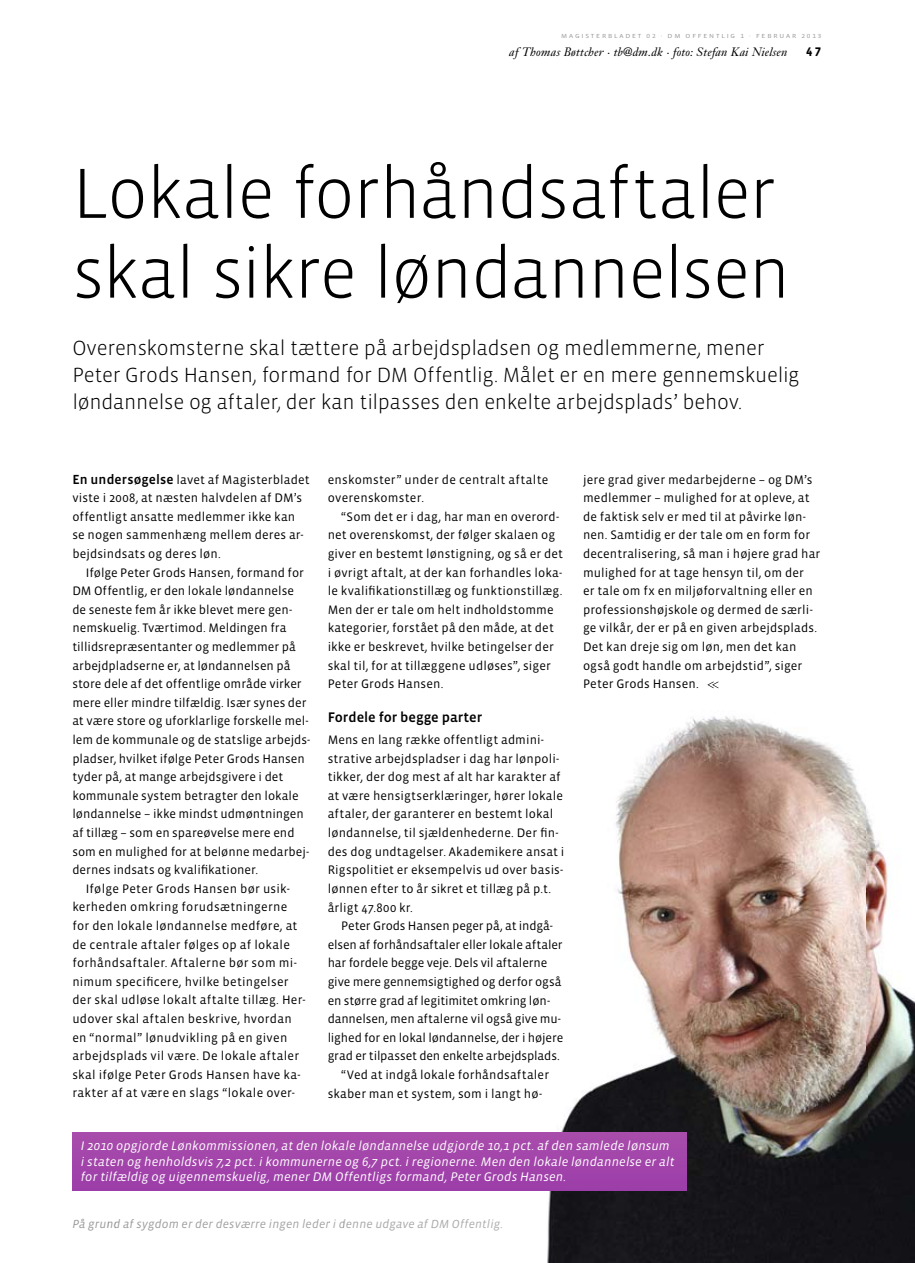
<style>
.page{position:relative;width:915px;height:1263px;background:#fff}
.page>*{position:absolute;margin:0;border:0;box-sizing:border-box;transform-origin:0 0}
.t1{font:300 72.6px/79.8px "Vista Sans OT";letter-spacing:-.025em;color:#000}
.t2{font:300 21px/27px "Vista Sans OT";letter-spacing:-.01em;color:#000}
.t3{font:500 14.25px "Vista Sans OT";letter-spacing:-.005em;color:#000}
.t4{font:italic 12.75px/15.8px "Vista Sans OT";letter-spacing:.01em;color:#fff}
.t5{font:700 12.75px "Vista Sans OT";color:#000}
.t6{font:12.6px/18.6px "Vista Sans OT";letter-spacing:.01em;color:#000}
.t7{font:12.6px "Vista Sans OT";letter-spacing:-.01em;color:#000}
.t8{font:italic 12px "Vista Sans OT";letter-spacing:.01em;color:#989898}
.t9{font:italic 12px "Janson Text";letter-spacing:.015em;color:#000}
.t10{font:6px "Vista Sans OT";letter-spacing:.25em;color:#979898;scale:1.2 1}
.s1{font-weight:500;font-size:13.5px}
.s2{color:#979898}
.s3{color:#999}
.s4{color:#999a9a}
.s5{color:#9a9a9a}
.s6{color:#9b9b9b}
.s7{color:#9c9c9c}
.s8{color:#9d9d9d}
.s9{color:#9e9e9e}
.s10{color:#9e9f9f}
.s11{color:#9f9fa0}
.s12{color:#a0a0a1}
.s13{color:#a1a1a2}
.s14{color:#a2a2a2}
.s15{color:#a3a3a4}
.s16{color:#a4a4a4}
.s17{color:#a5a5a5}
.s18{color:#a5a5a6}
.s19{color:#a5a6a6}
.s20{color:#a6a6a6}
.s21{color:#a6a6a7}
.s22{color:#a7a7a8}
.s23{color:#a8a8a9}
.s24{color:#a9a9aa}
.s25{color:#aaa}
.s26{color:#aaabab}
.s27{color:#abacac}
.s28{color:#acadad}
.s29{color:#adadae}
</style>
<div class="page">
<img style="left:530px;top:716px;width:384px;height:547px">
<svg style="left:707px;top:681px;width:11px;height:7px"></svg>
<div style="left:72px;top:1132px;width:614px;height:58px;background:#a245aa"></div>
<p class="t10" style="left:561px;top:33px;width:218px">MAGISTERBLADET 02 · DM OFFENTLIG 1 · FEBRUAR 2013</p>
<p class="t9" style="left:509px;top:47px;width:279px">af Thomas Bøttcher · tb@dm.dk · foto: Stefan Kai Nielsen</p>
<p class="t5" style="left:805px;top:47px;width:17px">47</p>
<h1 class="t1" style="left:72px;top:156px;width:719px">Lokale forhåndsaftaler skal sikre løndannelsen</h1>
<h2 class="t2" style="left:72px;top:335px;width:728px">Overenskomsterne skal tættere på arbejdspladsen og medlemmerne, mener<br>Peter Grods Hansen, formand for DM Offentlig. Målet er en mere gennemskuelig løndannelse og aftaler, der kan tilpasses den enkelte arbejdsplads’ behov.</h2>
<p class="t6" style="left:72px;top:471px;width:239px"><span class="s1">En undersøgelse</span> lavet af Magisterbladet viste i 2008, at næsten halvdelen af DM’s offentligt ansatte medlemmer ikke kan se nogen sammenhæng mellem deres ar&shy;bejdsindsats og deres løn.</p>
<p class="t6" style="left:86px;top:564px;width:219px">Ifølge Peter Grods Hansen, formand for</p>
<p class="t6" style="left:72px;top:582px;width:223px">DM Offentlig, er den lokale løndannelse</p>
<p class="t6" style="left:72px;top:601px;width:221px">de seneste fem år ikke blevet mere gen-</p>
<p class="t6" style="left:72px;top:619px;width:215px">nemskuelig. Tværtimod. Meldingen fra</p>
<p class="t6" style="left:72px;top:638px;width:225px">tillidsrepræsentanter og medlemmer på</p>
<p class="t6" style="left:72px;top:656px;width:220px">arbejdpladserne er, at løndannelsen på</p>
<p class="t6" style="left:72px;top:675px;width:231px">store dele af det offentlige område virker</p>
<p class="t6" style="left:72px;top:694px;width:236px">mere eller mindre tilfældig. Især synes der</p>
<p class="t6" style="left:72px;top:712px;width:238px">at være store og uforklarlige forskelle mel-</p>
<p class="t6" style="left:72px;top:731px;width:239px">lem de kommunale og de statslige arbejds-</p>
<p class="t6" style="left:72px;top:749px;width:234px">pladser, hvilket ifølge Peter Grods Hansen</p>
<p class="t6" style="left:72px;top:768px;width:212px">tyder på, at mange arbejdsgivere i det</p>
<p class="t6" style="left:72px;top:787px;width:228px">kommunale system betragter den lokale</p>
<p class="t6" style="left:72px;top:805px;width:233px">løndannelse – ikke mindst udmøntningen</p>
<p class="t6" style="left:72px;top:824px;width:224px">af tillæg – som en spareøvelse mere end</p>
<p class="t6" style="left:72px;top:842px;width:238px">som en mulighed for at belønne medarbej-</p>
<p class="t6" style="left:72px;top:861px;width:187px">dernes indsats og kvalifikationer.</p>
<p class="t6" style="left:86px;top:880px;width:205px">Ifølge Peter Grods Hansen bør usik-</p>
<p class="t6" style="left:72px;top:898px;width:216px">kerheden omkring forudsætningerne</p>
<p class="t6" style="left:72px;top:917px;width:226px">for den lokale løndannelse medføre, at</p>
<p class="t6" style="left:72px;top:935px;width:219px">de centrale aftaler følges op af lokale</p>
<p class="t6" style="left:72px;top:954px;width:226px">forhåndsaftaler. Aftalerne bør som mi-</p>
<p class="t6" style="left:72px;top:973px;width:218px">nimum specificere, hvilke betingelser</p>
<p class="t6" style="left:72px;top:991px;width:235px">der skal udløse lokalt aftalte tillæg. Her-</p>
<p class="t6" style="left:72px;top:1010px;width:221px">udover skal aftalen beskrive, hvordan</p>
<p class="t6" style="left:72px;top:1028px;width:216px">en “normal” lønudvikling på en given</p>
<p class="t6" style="left:72px;top:1047px;width:228px">arbejdsplads vil være. De lokale aftaler</p>
<p class="t6" style="left:72px;top:1066px;width:230px">skal ifølge Peter Grods Hansen have ka-</p>
<p class="t6" style="left:72px;top:1084px;width:224px">rakter af at være en slags “lokale over-</p>
<p class="t6" style="left:327px;top:470px;width:222px">enskomster” under de centralt aftalte overenskomster.</p>
<p class="t6" style="left:327px;top:508px;width:237px;text-indent:13px">“Som det er i dag, har man en overord&shy;net overenskomst, der følger skalaen og giver en bestemt lønstigning, og så er det i øvrigt aftalt, at der kan forhandles loka&shy;le kvalifikationstillæg og funktionstillæg.<br>Men der er tale om helt indholdstomme kategorier, forstået på den måde, at det ikke er beskrevet, hvilke betingelser der skal til, for at tillæggene udløses”, siger Peter Grods Hansen.</p>
<p class="t3" style="left:327px;top:710px;width:156px">Fordele for begge parter</p>
<p class="t6" style="left:327px;top:731px;width:238px">Mens en lang række offentligt admini&shy;strative arbejdspladser i dag har lønpoli&shy;tikker, der dog mest af alt har karakter af at være hensigtserklæringer, hører lokale aftaler, der garanterer en bestemt lokal løndannelse, til sjældenhederne. Der fin&shy;des dog undtagelser. Akademikere ansat i Rigspolitiet er eksempelvis ud over basis&shy;lønnen efter to år sikret et tillæg på p.t. årligt 47.800 kr.</p>
<p class="t7" style="left:341px;top:919px;width:213px">Peter Grods Hansen peger på, at indgå-</p>
<p class="t7" style="left:327px;top:938px;width:236px">elsen af forhåndsaftaler eller lokale aftaler</p>
<p class="t7" style="left:327px;top:957px;width:221px">har fordele begge veje. Dels vil aftalerne</p>
<p class="t7" style="left:327px;top:975px;width:235px">give mere gennemsigtighed og derfor også</p>
<p class="t7" style="left:327px;top:994px;width:224px">en større grad af legitimitet omkring løn-</p>
<p class="t6" style="left:327px;top:1010px;width:235px">dannelsen, men aftalerne vil også give mu-</p>
<p class="t7" style="left:327px;top:1031px;width:237px">lighed for en lokal løndannelse, der i højere</p>
<p class="t7" style="left:327px;top:1050px;width:233px">grad er tilpasset den enkelte arbejdsplads.</p>
<p class="t6" style="left:341px;top:1066px;width:209px">“Ved at indgå lokale forhåndsaftaler</p>
<p class="t6" style="left:327px;top:1084px;width:216px">skaber man et system, som i langt hø-</p>
<p class="t6" style="left:583px;top:470px;width:239px">jere grad giver medarbejderne – og DM’s medlemmer – mulighed for at opleve, at de faktisk selv er med til at påvirke løn&shy;nen. Samtidig er der tale om en form for decentralisering, så man i højere grad har mulighed for at tage hensyn til, om der<br>er tale om fx en miljøforvaltning eller en professionshøjskole og dermed de særli&shy;ge vilkår, der er på en given arbejdsplads.<br>Det kan dreje sig om løn, men det kan også godt handle om arbejdstid”, siger Peter Grods Hansen.</p>
<p class="t4" style="left:81px;top:1138px;width:595px">I 2010 opgjorde Lønkommissionen, at den lokale løndannelse udgjorde 10,1 pct. af den samlede lønsum i staten og henholdsvis 7,2 pct. i kommunerne og 6,7 pct. i regionerne. Men den lokale løndannelse er alt for tilfældig og uigennemskuelig, mener DM Offentligs formand, Peter Grods Hansen.</p>
<p class="t8" style="left:72px;top:1218px;width:432px"><span class="s2">På</span> gru<span class="s3">n</span><span class="s4">d</span> <span class="s5">af</span> <span class="s6">syg</span><span class="s7">dom</span> <span class="s8">er</span> <span class="s9">de</span><span class="s10">r d</span><span class="s11">esv</span><span class="s12">ærr</span><span class="s13">e i</span><span class="s14">nge</span><span class="s15">n l</span><span class="s16">ede</span><span class="s17">r</span> <span class="s18">i</span> <span class="s19">d</span><span class="s20">e</span><span class="s21">nne</span> <span class="s22">ud</span><span class="s23">gav</span><span class="s24">e a</span><span class="s25">f D</span><span class="s26">M O</span><span class="s27">ffe</span><span class="s28">ntl</span><span class="s29">ig.</span></p>
</div>
